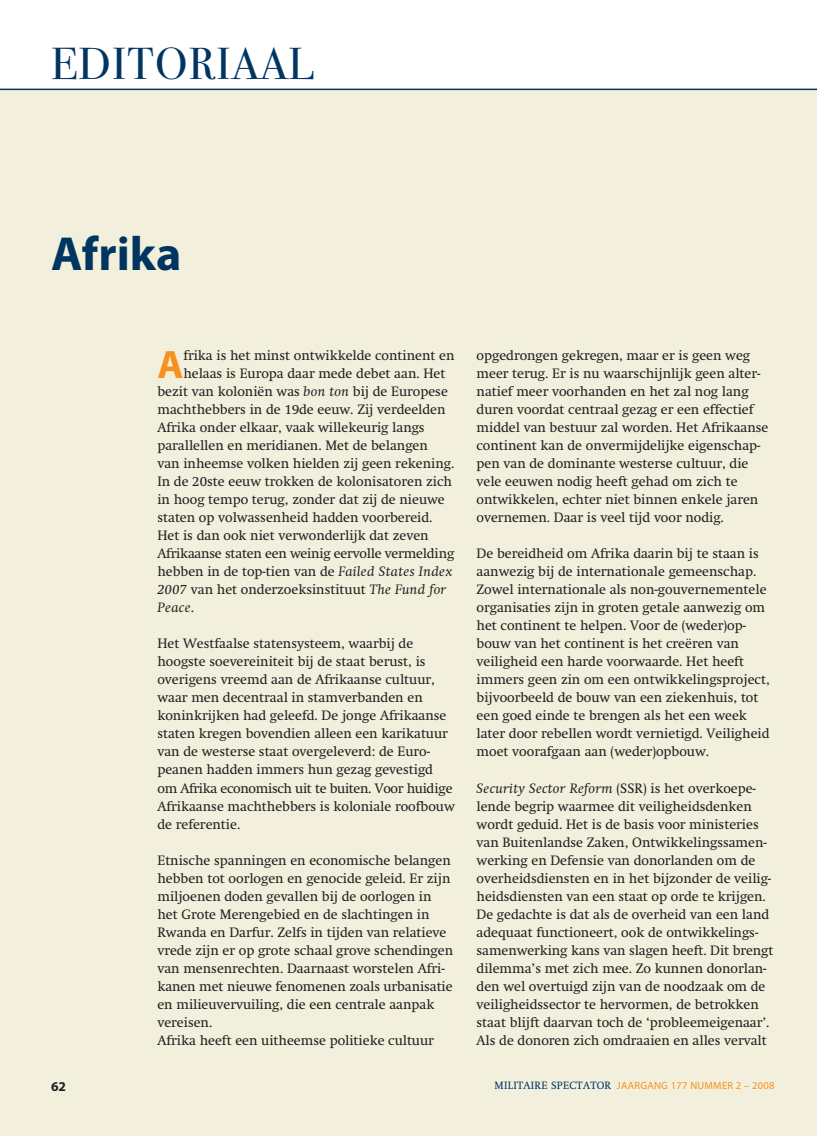
<style>
.page{position:relative;width:817px;height:1136px;background:#fff}
.page>*{position:absolute;margin:0;border:0;box-sizing:border-box;transform-origin:0 0}
.t1{font:700 48px "Myriad Pro";color:#003562}
.t2{font:45px "Bodoni Svty Two OSITCTT Book";letter-spacing:.03em;color:#003562}
.t3{font:700 39.75px "Myriad";color:#f7901e}
.t4{font:13.5px/18px "Swift";color:#231f20}
.t5{font:italic 13.5px "Swift";letter-spacing:.025em;color:#231f20;scale:1.05 1}
.t6{font:700 13.5px "Myriad Pro";color:#231f20}
.t7{font:10.5px "Myriad Pro";letter-spacing:.025em;color:#f7901e}
.s1{font-style:italic}
.s2{font-style:normal}
.s3{font-family:"Swift";color:#003562}
</style>
<div class="page">
<div style="left:0;top:89px;width:816px;height:1046px;background:#f2f0dc"></div>
<hr style="left:0;top:89px;width:816px;height:1px;background:#003562">
<h2 class="t2" style="left:51px;top:37px;width:264px">EDITORIAAL</h2>
<h1 class="t1" style="left:51px;top:225px;width:132px">Afrika</h1>
<h3 class="t3" style="left:157px;top:350px;width:28px">A</h3>
<p class="t4" style="left:183px;top:348px;width:272px">frika is het minst ontwikkelde continent en</p>
<p class="t4" style="left:183px;top:366px;width:263px">helaas is Europa daar mede debet aan. Het</p>
<p class="t4" style="left:157px;top:384px;width:292px">bezit van koloniën was <span class="s1">bon ton</span> bij de Europese</p>
<p class="t4" style="left:157px;top:402px;width:289px">machthebbers in de 19de eeuw. Zij verdeelden</p>
<p class="t4" style="left:157px;top:420px;width:269px">Afrika onder elkaar, vaak willekeurig langs</p>
<p class="t4" style="left:157px;top:438px;width:272px">parallellen en meridianen. Met de belangen</p>
<p class="t4" style="left:157px;top:456px;width:298px">van inheemse volken hielden zij geen rekening.</p>
<p class="t4" style="left:157px;top:474px;width:296px">In de 20ste eeuw trokken de kolonisatoren zich</p>
<p class="t4" style="left:157px;top:492px;width:289px">in hoog tempo terug, zonder dat zij de nieuwe</p>
<p class="t4" style="left:157px;top:510px;width:277px">staten op volwassenheid hadden voorbereid.</p>
<p class="t4" style="left:157px;top:528px;width:273px">Het is dan ook niet verwonderlijk dat zeven</p>
<p class="t4" style="left:157px;top:546px;width:298px">Afrikaanse staten een weinig eervolle vermelding</p>
<p class="t4" style="left:157px;top:564px;width:296px">hebben in de top-tien van de <span class="s1">Failed States Index</span></p>
<p class="t4" style="left:157px;top:582px;width:290px"><span class="s1">2007</span> van het onderzoeksinstituut <span class="s1">The Fund for</span></p>
<p class="t5" style="left:157px;top:602px;width:36px">Peace<span class="s2">.</span></p>
<p class="t4" style="left:157px;top:636px;width:299px">Het Westfaalse statensysteem, waarbij de hoogste soevereiniteit bij de staat berust, is overigens vreemd aan de Afrikaanse cultuur, waar men decentraal in stamverbanden en koninkrijken had geleefd. De jonge Afrikaanse staten kregen bovendien alleen een karikatuur van de westerse staat overgeleverd: de Euro&shy;peanen hadden immers hun gezag gevestigd om Afrika economisch uit te buiten. Voor huidige Afrikaanse machthebbers is koloniale roofbouw de referentie.</p>
<p class="t4" style="left:157px;top:852px;width:297px">Etnische spanningen en economische belangen hebben tot oorlogen en genocide geleid. Er zijn miljoenen doden gevallen bij de oorlogen in het Grote Merengebied en de slachtingen in Rwanda en Darfur. Zelfs in tijden van relatieve vrede zijn er op grote schaal grove schendingen van mensenrechten. Daarnaast worstelen Afri&shy;kanen met nieuwe fenomenen zoals urbanisatie en milieuvervuiling, die een centrale aanpak vereisen.<br>Afrika heeft een uitheemse politieke cultuur</p>
<p class="t4" style="left:476px;top:348px;width:293px">opgedrongen gekregen, maar er is geen weg meer terug. Er is nu waarschijnlijk geen alter&shy;natief meer voorhanden en het zal nog lang duren voordat centraal gezag er een effectief middel van bestuur zal worden. Het Afrikaanse continent kan de onvermijdelijke eigenschap&shy;pen van de dominante westerse cultuur, die vele eeuwen nodig heeft gehad om zich te ontwikkelen, echter niet binnen enkele jaren overnemen. Daar is veel tijd voor nodig.</p>
<p class="t4" style="left:476px;top:546px;width:294px">De bereidheid om Afrika daarin bij te staan is aanwezig bij de internationale gemeenschap.<br>Zowel internationale als non-gouvernementele organisaties zijn in groten getale aanwezig om het continent te helpen. Voor de (weder)op&shy;bouw van het continent is het creëren van veiligheid een harde voorwaarde. Het heeft immers geen zin om een ontwikkelingsproject, bijvoorbeeld de bouw van een ziekenhuis, tot een goed einde te brengen als het een week later door rebellen wordt vernietigd. Veiligheid moet voorafgaan aan (weder)opbouw.</p>
<p class="t4" style="left:476px;top:780px;width:298px"><span class="s1">Security Sector Reform</span> (SSR) is het overkoepe&shy;lende begrip waarmee dit veiligheidsdenken wordt geduid. Het is de basis voor ministeries van Buitenlandse Zaken, Ontwikkelingssamen&shy;werking en Defensie van donorlanden om de overheidsdiensten en in het bijzonder de veilig&shy;heidsdiensten van een staat op orde te krijgen.<br>De gedachte is dat als de overheid van een land adequaat functioneert, ook de ontwikkelings&shy;samenwerking kans van slagen heeft. Dit brengt dilemma’s met zich mee. Zo kunnen donorlan&shy;den wel overtuigd zijn van de noodzaak om de veiligheidssector te hervormen, de betrokken staat blijft daarvan toch de ‘probleemeigenaar’.<br>Als de donoren zich omdraaien en alles vervalt</p>
<p class="t6" style="left:51px;top:1078px;width:16px">62</p>
<p class="t7" style="left:494px;top:1078px;width:281px"><span class="s3">MILITAIRE SPECTATOR</span> JAARGANG 177 NUMMER 2 – 2008</p>
</div>
